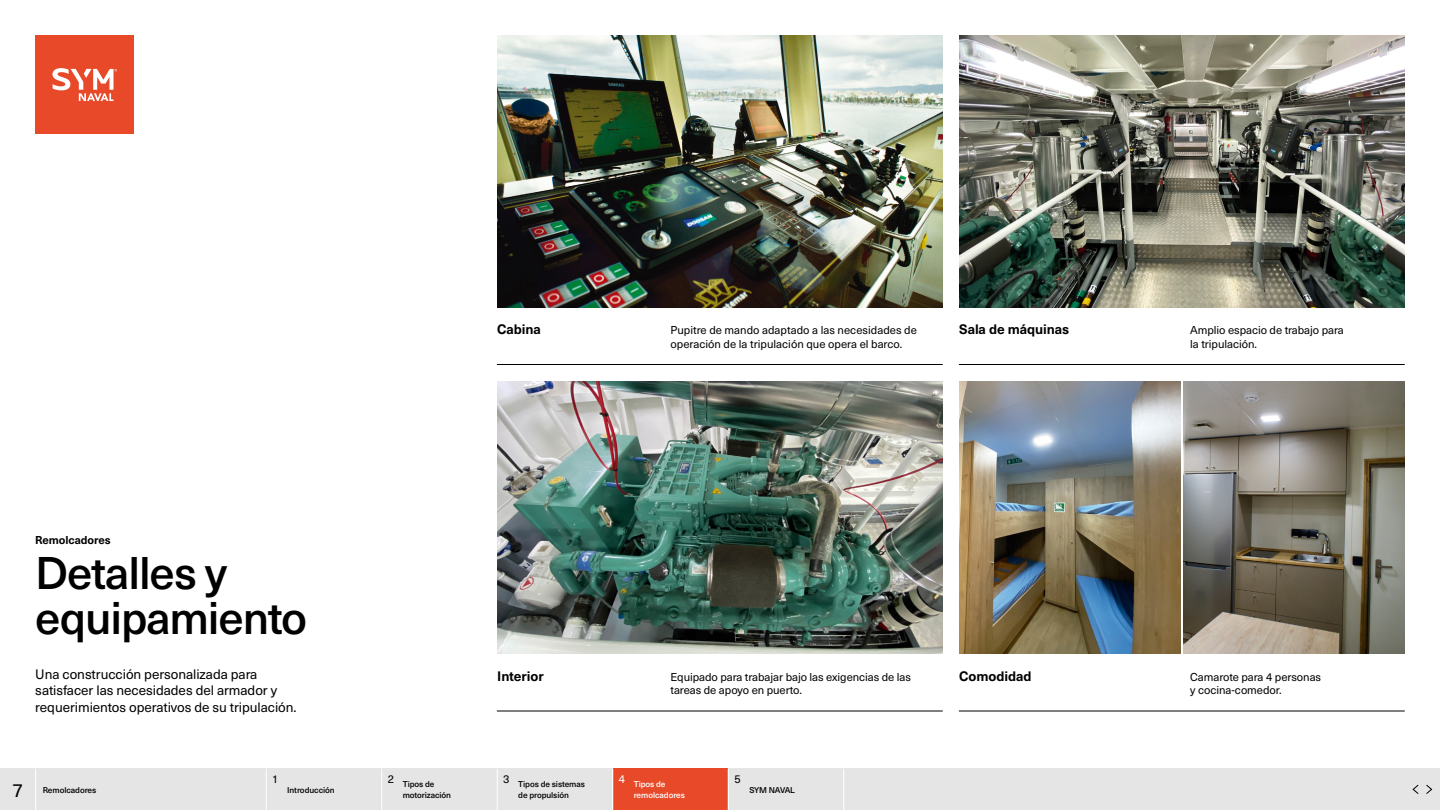
<style>
.page{position:relative;width:1440px;height:810px;background:#fff}
.page>*{position:absolute;margin:0;border:0;box-sizing:border-box;transform-origin:0 0}
.t1{font:500 45px/45px "Neue Haas Unica W1 G";letter-spacing:-.025em;color:#000}
.t2{font:18.75px "Neue Haas Unica W1 G";color:#000}
.t3{font:13.5px/16.5px "Neue Haas Unica W1 G";letter-spacing:-.005em;color:#000}
.t4{font:700 13.5px "Neue Haas Unica W1 G";letter-spacing:-.005em;color:#000}
.t5{font:11.25px/13.5px "Neue Haas Unica W1 G";letter-spacing:-.005em;color:#000}
.t6{font:700 11.25px "Neue Haas Unica W1 G";letter-spacing:-.005em;color:#000}
.t7{font:500 8.25px/10.5px "Neue Haas Unica W1 G";letter-spacing:-.01em;color:#000}
.t8{font:500 8.25px/10.5px "Neue Haas Unica W1 G";letter-spacing:-.01em;color:#fff}
.t9{font:500 8.25px "Neue Haas Unica W1 G";letter-spacing:-.04em;color:#000}
</style>
<div class="page">
<div style="left:35px;top:35px;width:99px;height:99px;background:#e74929"></div>
<svg style="left:52px;top:68px;width:65px;height:33px"></svg>
<img style="left:1184px;top:382px;width:221px;height:272px">
<img style="left:959px;top:35px;width:446px;height:273px">
<img style="left:959px;top:382px;width:221px;height:272px">
<img style="left:497px;top:35px;width:446px;height:273px">
<img style="left:497px;top:382px;width:446px;height:272px">
<hr style="left:497px;top:364px;width:446px;height:1px;background:#000">
<hr style="left:497px;top:711px;width:446px;height:1px;background:#000">
<hr style="left:959px;top:364px;width:446px;height:1px;background:#000">
<hr style="left:959px;top:711px;width:446px;height:1px;background:#000">
<div style="left:0;top:769px;width:1440px;height:41px;background:#e5e5e5"></div>
<hr style="left:35px;top:769px;width:1px;height:41px;background:#fff">
<hr style="left:266px;top:769px;width:1px;height:41px;background:#fff">
<hr style="left:381px;top:769px;width:1px;height:41px;background:#fff">
<hr style="left:497px;top:769px;width:1px;height:41px;background:#fff">
<div style="left:613px;top:769px;width:21px;height:41px;background:#e74929"></div>
<div style="left:634px;top:769px;width:94px;height:41px;background:#e74929"></div>
<hr style="left:612px;top:769px;width:1px;height:41px;background:#fff">
<hr style="left:728px;top:769px;width:1px;height:41px;background:#fff">
<p class="t4" style="left:497px;top:319px;width:45px">Cabina</p>
<p class="t5" style="left:670px;top:323px;width:248px">Pupitre de mando adaptado a las necesidades de operación de la tripulación que opera el barco.</p>
<p class="t4" style="left:959px;top:319px;width:111px">Sala de máquinas</p>
<p class="t6" style="left:35px;top:532px;width:77px">Remolcadores</p>
<h1 class="t1" style="left:35px;top:548px;width:273px">Detalles y equipamiento</h1>
<p class="t3" style="left:35px;top:665px;width:263px">Una construcción personalizada para satisfacer las necesidades del armador y requerimientos operativos de su tripulación.</p>
<h2 class="t2" style="left:12px;top:776px;width:12px">7</h2>
<p class="t7" style="left:43px;top:784px;width:55px">Remolcadores</p>
<p class="t5" style="left:272px;top:772px;width:8px">1</p>
<p class="t7" style="left:287px;top:784px;width:49px">Introducción</p>
<p class="t4" style="left:497px;top:666px;width:48px">Interior</p>
<p class="t5" style="left:670px;top:669px;width:242px">Equipado para trabajar bajo las exigencias de las tareas de apoyo en puerto.</p>
<p class="t5" style="left:388px;top:772px;width:8px">2</p>
<p class="t5" style="left:503px;top:772px;width:8px">3</p>
<p class="t5" style="left:735px;top:772px;width:8px">5</p>
<p class="t7" style="left:403px;top:779px;width:50px">Tipos de motorización</p>
<p class="t7" style="left:518px;top:779px;width:68px">Tipos de sistemas de propulsión</p>
<p class="t9" style="left:750px;top:783px;width:47px">SYM NAVAL</p>
<p class="t8" style="left:634px;top:779px;width:53px;text-indent:-15px"><sup>4</sup> Tipos de remolcadores</p>
<p class="t4" style="left:959px;top:666px;width:74px">Comodidad</p>
<p class="t5" style="left:1190px;top:323px;width:155px">Amplio espacio de trabajo para la tripulación.</p>
<p class="t5" style="left:1190px;top:669px;width:132px">Camarote para 4 personas y cocina-comedor.</p>
</div>
